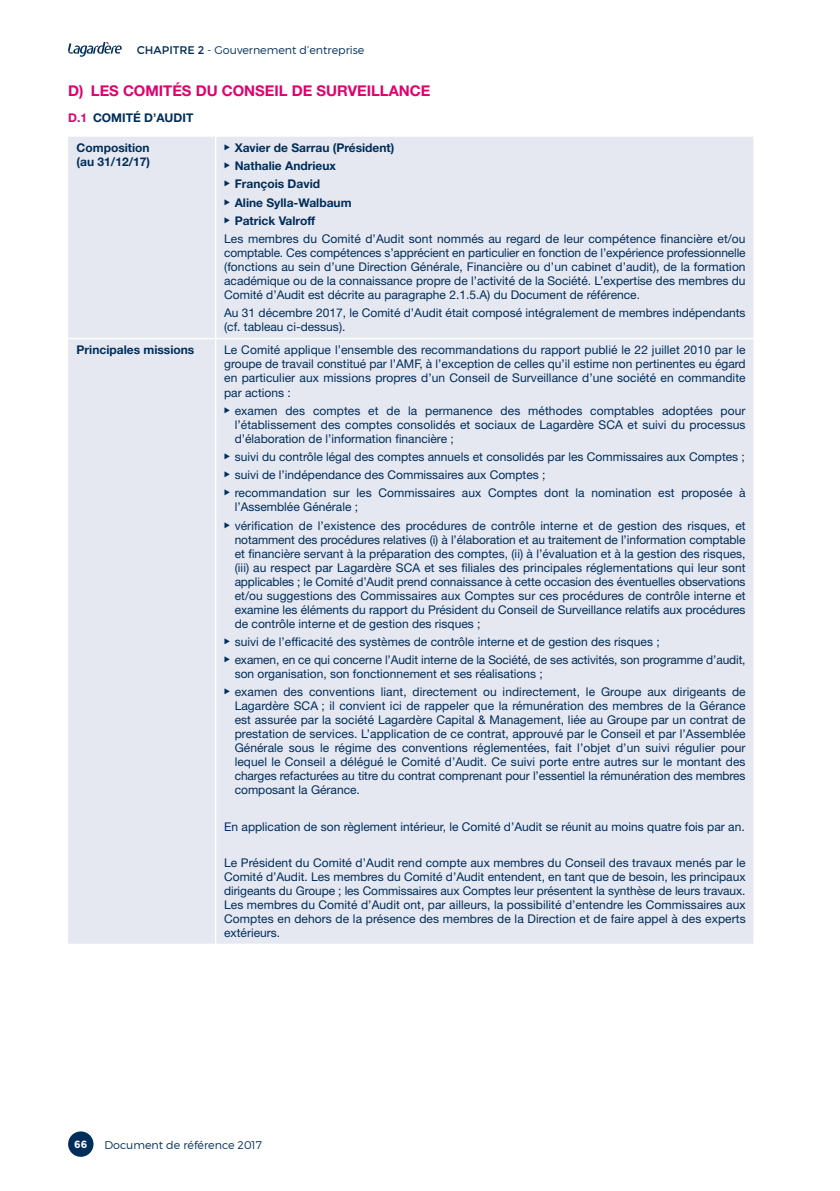
<style>
.page{position:relative;width:840px;height:1191px;background:#fff}
.page>*{position:absolute;margin:0;border:0;box-sizing:border-box;transform-origin:0 0}
.t1{font:700 14.8px "Helvetica Neue LT Std";color:#df006e}
.t2{font:12px/14px "Helvetica Neue LT Std";color:#002d59;text-align:justify}
.t3{font:700 12px/18.2px "Helvetica Neue LT Std";color:#002d59}
.t4{font:300 11.2px "Montserrat";color:#002d59}
.t5{font:700 10.4px "Montserrat";color:#fff}
.s1{font-weight:400}
.s2{color:#df006e}
</style>
<div class="page">
<div style="left:68px;top:137px;width:685px;height:806px;background:#e5e8f1"></div>
<hr style="left:215px;top:137px;width:1px;height:201px;background:#fff">
<hr style="left:68px;top:338px;width:686px;height:1px;background:#fff">
<hr style="left:215px;top:339px;width:1px;height:604px;background:#fff">
<div style="left:68px;top:1131px;width:25px;height:25px;background:#002d59;border-radius:50%"></div>
<svg style="left:68px;top:42px;width:54px;height:15px"></svg>
<svg style="left:224px;top:144px;width:6px;height:6px"></svg>
<svg style="left:224px;top:162px;width:6px;height:6px"></svg>
<svg style="left:224px;top:180px;width:6px;height:7px"></svg>
<svg style="left:224px;top:199px;width:6px;height:6px"></svg>
<svg style="left:224px;top:217px;width:6px;height:6px"></svg>
<svg style="left:224px;top:407px;width:6px;height:6px"></svg>
<svg style="left:224px;top:453px;width:6px;height:6px"></svg>
<svg style="left:224px;top:471px;width:6px;height:6px"></svg>
<svg style="left:224px;top:489px;width:6px;height:6px"></svg>
<svg style="left:224px;top:522px;width:6px;height:6px"></svg>
<svg style="left:224px;top:638px;width:6px;height:6px"></svg>
<svg style="left:224px;top:656px;width:6px;height:6px"></svg>
<svg style="left:224px;top:688px;width:6px;height:6px"></svg>
<p class="t4" style="left:137px;top:42px;width:229px"><span class="s1">CHAPITRE 2</span> - Gouvernement d’entreprise</p>
<p class="t1" style="left:68px;top:85px;width:363px">D) LES COMITÉS DU CONSEIL DE SURVEILLANCE</p>
<p class="t3" style="left:68px;top:110px;width:127px"><span class="s2">D.1</span> COMITÉ D’AUDIT</p>
<p class="t3" style="left:77px;top:142px;width:75px;line-height:14px">Composition (au 31/12/17)</p>
<p class="t3" style="left:234px;top:140px;width:161px">Xavier de Sarrau (Président)<br>Nathalie Andrieux<br>François David<br>Aline Sylla-Walbaum<br>Patrick Valroff</p>
<p class="t2" style="left:224px;top:233px;width:522px">Les membres du Comité d’Audit sont nommés au regard de leur compétence financière et/ou comptable. Ces compétences s’apprécient en particulier en fonction de l’expérience professionnelle (fonctions au sein d’une Direction Générale, Financière ou d’un cabinet d’audit), de la formation académique ou de la connaissance propre de l’activité de la Société. L’expertise des membres du Comité d’Audit est décrite au paragraphe 2.1.5.A) du Document de référence.</p>
<p class="t2" style="left:224px;top:307px;width:522px">Au 31 décembre 2017, le Comité d’Audit était composé intégralement de membres indépendants (cf. tableau ci-dessus).</p>
<p class="t3" style="left:77px;top:342px;width:119px">Principales missions</p>
<p class="t2" style="left:224px;top:344px;width:522px">Le Comité applique l’ensemble des recommandations du rapport publié le 22 juillet 2010 par le groupe de travail constitué par l’AMF, à l’exception de celles qu’il estime non pertinentes eu égard en particulier aux missions propres d’un Conseil de Surveillance d’une société en commandite par actions :</p>
<p class="t2" style="left:234px;top:405px;width:512px">examen des comptes et de la permanence des méthodes comptables adoptées pour l’établissement des comptes consolidés et sociaux de Lagardère SCA et suivi du processus d’élaboration de l’information financière ;</p>
<p class="t2" style="left:234px;top:449px;width:512px;line-height:18.2px;text-align:left">suivi du contrôle légal des comptes annuels et consolidés par les Commissaires aux Comptes ; suivi de l’indépendance des Commissaires aux Comptes ;<br>recommandation sur les Commissaires aux Comptes dont la nomination est proposée à</p>
<p class="t2" style="left:234px;top:499px;width:512px;line-height:18.2px">l’Assemblée Générale ;<br>vérification de l’existence des procédures de contrôle interne et de gestion des risques, et</p>
<p class="t2" style="left:234px;top:533px;width:512px">notamment des procédures relatives (i) à l’élaboration et au traitement de l’information comptable et financière servant à la préparation des comptes, (ii) à l’évaluation et à la gestion des risques, (iii) au respect par Lagardère SCA et ses filiales des principales réglementations qui leur sont applicables ; le Comité d’Audit prend connaissance à cette occasion des éventuelles observations et/ou suggestions des Commissaires aux Comptes sur ces procédures de contrôle interne et examine les éléments du rapport du Président du Conseil de Surveillance relatifs aux procédures de contrôle interne et de gestion des risques ;</p>
<p class="t2" style="left:234px;top:633px;width:512px;line-height:18.2px">suivi de l’efficacité des systèmes de contrôle interne et de gestion des risques ;<br>examen, en ce qui concerne l’Audit interne de la Société, de ses activités, son programme d’audit,</p>
<p class="t2" style="left:234px;top:666px;width:512px;line-height:18.2px">son organisation, son fonctionnement et ses réalisations ;<br>examen des conventions liant, directement ou indirectement, le Groupe aux dirigeants de</p>
<p class="t2" style="left:234px;top:700px;width:512px">Lagardère SCA ; il convient ici de rappeler que la rémunération des membres de la Gérance est assurée par la société Lagardère Capital &amp; Management, liée au Groupe par un contrat de prestation de services. L’application de ce contrat, approuvé par le Conseil et par l’Assemblée Générale sous le régime des conventions réglementées, fait l’objet d’un suivi régulier pour lequel le Conseil a délégué le Comité d’Audit. Ce suivi porte entre autres sur le montant des charges refacturées au titre du contrat comprenant pour l’essentiel la rémunération des membres composant la Gérance.</p>
<p class="t2" style="left:224px;top:820px;width:521px">En application de son règlement intérieur, le Comité d’Audit se réunit au moins quatre fois par an.</p>
<p class="t2" style="left:224px;top:857px;width:522px">Le Président du Comité d’Audit rend compte aux membres du Conseil des travaux menés par le Comité d’Audit. Les membres du Comité d’Audit entendent, en tant que de besoin, les principaux dirigeants du Groupe ; les Commissaires aux Comptes leur présentent la synthèse de leurs travaux.<br>Les membres du Comité d’Audit ont, par ailleurs, la possibilité d’entendre les Commissaires aux Comptes en dehors de la présence des membres de la Direction et de faire appel à des experts extérieurs.</p>
<p class="t5" style="left:74px;top:1137px;width:15px">66</p>
<p class="t4" style="left:104px;top:1137px;width:159px">Document de référence 2017</p>
</div>
